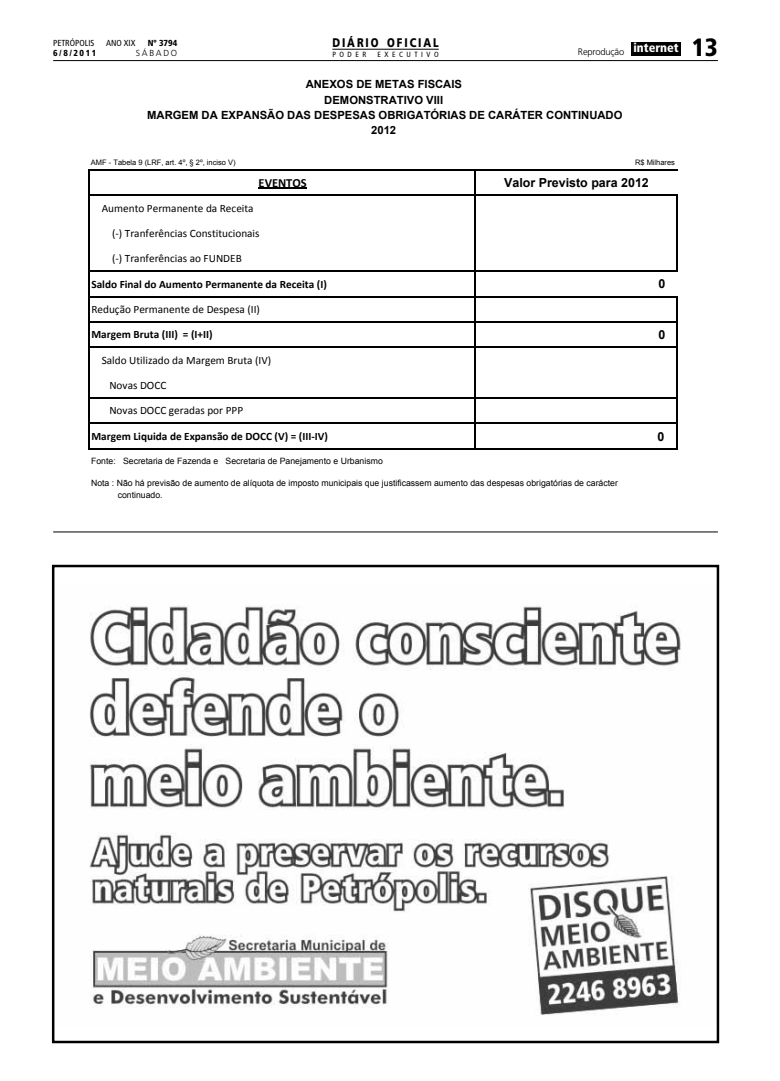
<style>
.page{position:relative;width:780px;height:1081px;background:#fff}
.page>*{position:absolute;margin:0;border:0;box-sizing:border-box;transform-origin:0 0}
.t1{font:900 condensed 25px "Frutiger";color:#000}
.t2{font:700 12.5px "Arial";color:#000}
.t3{font:900 12.5px "Frutiger";letter-spacing:.19em;color:#000;scale:.8 1}
.t4{font:700 12.5px "Calibri";color:#000}
.t5{font:11.25px "Calibri";color:#000}
.t6{font:700 11.25px "Calibri";color:#000}
.t7{font:700 11.25px/15.5px "Arial";color:#000;text-align:center}
.t8{font:300 9.38px "Frutiger";letter-spacing:-.02em;color:#000}
.t9{font:8.75px/11.4px "Arial";color:#000}
.t10{font:condensed 8.75px "Frutiger";color:#000}
.t11{font:900 condensed 8.75px "Frutiger";color:#000}
.t12{font:300 8.75px "Frutiger";color:#000}
.t13{font:7.5px "Arial";color:#000}
.t14{font:condensed 7.5px "Frutiger";color:#000}
</style>
<div class="page">
<hr style="left:53px;top:60px;width:665px;height:1px;background:#000">
<hr style="left:332px;top:49px;width:107px;height:1px;background:#000">
<div style="left:631px;top:43px;width:49px;height:13px;background:#000"></div>
<hr style="left:258px;top:188px;width:48px;height:1px;background:#000">
<hr style="left:676px;top:196px;width:1px;height:76px;background:#000">
<hr style="left:89px;top:169px;width:1px;height:280px;background:#000">
<hr style="left:474px;top:170px;width:1px;height:279px;background:#000">
<hr style="left:676px;top:297px;width:1px;height:152px;background:#000">
<hr style="left:90px;top:169px;width:587px;height:1px;background:#000">
<hr style="left:90px;top:194px;width:587px;height:2px;background:#000">
<hr style="left:90px;top:271px;width:587px;height:1px;background:#000">
<hr style="left:90px;top:296px;width:587px;height:1px;background:#000">
<hr style="left:90px;top:321px;width:587px;height:1px;background:#000">
<hr style="left:90px;top:347px;width:587px;height:1px;background:#000">
<hr style="left:90px;top:397px;width:587px;height:1px;background:#000">
<hr style="left:90px;top:423px;width:587px;height:1px;background:#000">
<hr style="left:90px;top:448px;width:587px;height:1px;background:#000">
<hr style="left:53px;top:531px;width:665px;height:1px;background:#000">
<img style="left:89px;top:605px;width:592px;height:410px">
<div style="left:52px;top:565px;width:667px;height:478px;border:2px solid #000"></div>
<p class="t10" style="left:53px;top:37px;width:43px">PETRÓPOLIS</p>
<p class="t10" style="left:106px;top:37px;width:31px">ANO XIX</p>
<p class="t11" style="left:148px;top:37px;width:31px">Nº 3794</p>
<h2 class="t3" style="left:332px;top:35px;width:134px">DIÁRIO OFICIAL</h2>
<p class="t11" style="left:53px;top:47px;width:45px">6/8/2011</p>
<p class="t12" style="left:136px;top:48px;width:22px">sábado</p>
<p class="t8" style="left:578px;top:47px;width:102px">Reprodução <sup>internet</sup></p>
<p class="t14" style="left:332px;top:50px;width:8px">PODER</p>
<p class="t14" style="left:377px;top:50px;width:8px">EXECUTI</p>
<p class="t14" style="left:426px;top:50px;width:13px">V O</p>
<p class="t7" style="left:306px;top:77px;width:158px">ANEXOS DE METAS FISCAIS<br>DEMONSTRATIVO VIII</p>
<p class="t7" style="left:147px;top:108px;width:477px">MARGEM DA EXPANSÃO DAS DESPESAS OBRIGATÓRIAS DE CARÁTER CONTINUADO<br>2012</p>
<p class="t13" style="left:91px;top:157px;width:146px">AMF - Tabela 9 (LRF, art. 4º, § 2º, inciso V)</p>
<p class="t13" style="left:635px;top:157px;width:42px">R$ Milhares</p>
<h2 class="t4" style="left:258px;top:175px;width:50px">EVENTOS</h2>
<h2 class="t2" style="left:504px;top:174px;width:146px">Valor Previsto para 2012</h2>
<p class="t5" style="left:102px;top:201px;width:153px">Aumento Permanente da Receita</p>
<p class="t5" style="left:112px;top:226px;width:149px">(‐) Tranferências Constitucionais</p>
<p class="t5" style="left:112px;top:251px;width:131px">(‐) Tranferências ao FUNDEB</p>
<p class="t6" style="left:91px;top:277px;width:237px">Saldo Final do Aumento Permanente da Receita (I)</p>
<h2 class="t2" style="left:658px;top:276px;width:8px">0</h2>
<p class="t5" style="left:91px;top:302px;width:170px">Redução Permanente de Despesa (II)</p>
<p class="t6" style="left:91px;top:327px;width:123px">Margem Bruta (III) = (I+II)</p>
<h2 class="t2" style="left:658px;top:326px;width:8px">0</h2>
<p class="t5" style="left:102px;top:353px;width:171px">Saldo Utilizado da Margem Bruta (IV)</p>
<p class="t5" style="left:109px;top:378px;width:58px">Novas DOCC</p>
<p class="t5" style="left:109px;top:404px;width:135px">Novas DOCC geradas por PPP</p>
<p class="t6" style="left:91px;top:429px;width:238px">Margem Liquida de Expansão de DOCC (V) = (III‐IV)</p>
<h2 class="t2" style="left:657px;top:428px;width:8px">0</h2>
<p class="t9" style="left:91px;top:455px;width:293px">Fonte: Secretaria de Fazenda e Secretaria de Panejamento e Urbanismo</p>
<p class="t9" style="left:118px;top:478px;width:502px;text-indent:-27px">Nota : Não há previsão de aumento de alíquota de imposto municipais que justificassem aumento das despesas obrigatórias de carácter continuado.</p>
<h1 class="t1" style="left:692px;top:32px;width:28px">13</h1>
</div>
